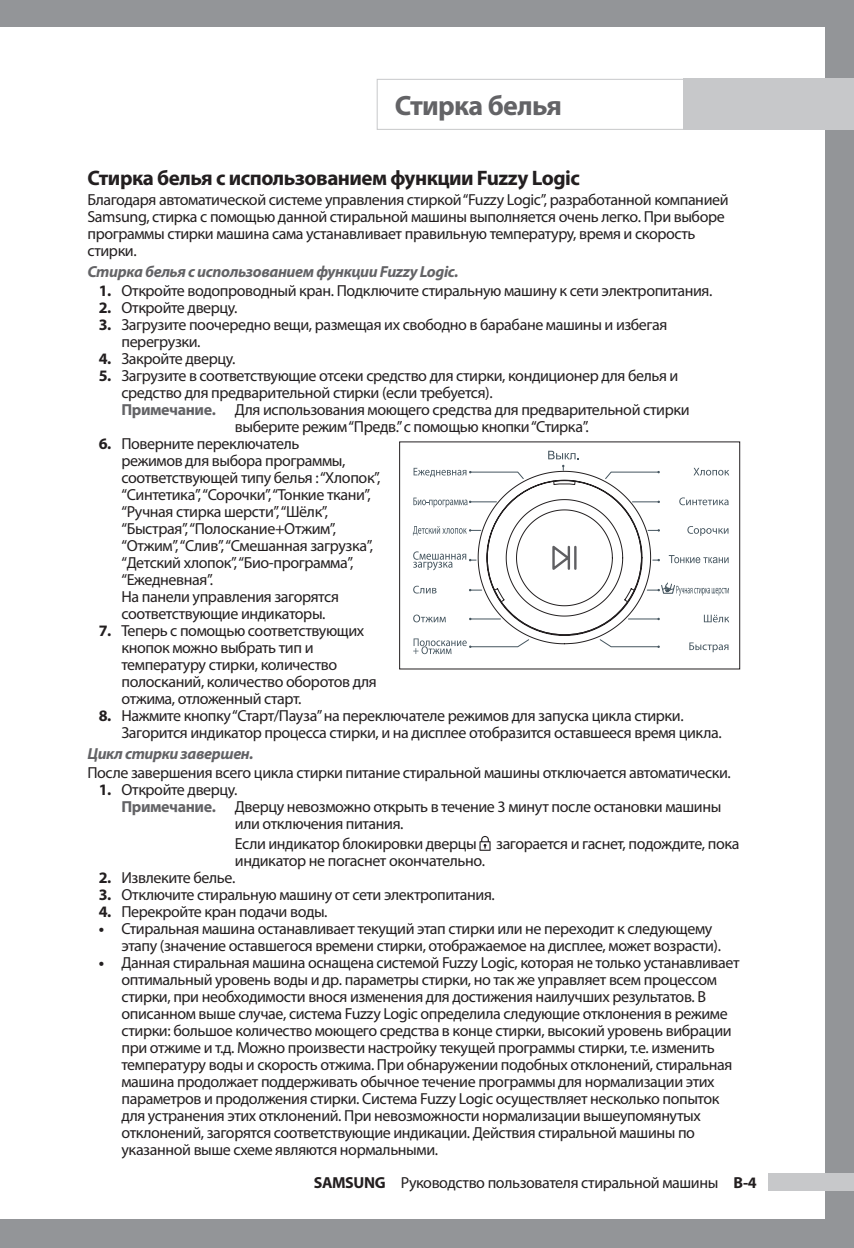
<style>
.page{position:relative;width:854px;height:1248px;background:#fff}
.page>*{position:absolute;margin:0;border:0;box-sizing:border-box;transform-origin:0 0}
.t1{font:700 28px "Myriad Pro";letter-spacing:-.025em;color:#636366}
.t2{font:700 21px "Myriad Pro";letter-spacing:-.025em;color:#231f20}
.t3{font:16px/17px "Myriad Pro";letter-spacing:-.025em;color:#231f20}
.t4{font:italic 700 16px "Myriad Pro";letter-spacing:-.025em;color:#636366}
.s1{font-weight:700}
.s2{font-weight:700;color:#636366}
</style>
<div class="page">
<hr style="left:0;top:0;width:2px;height:1247px;background:#939598">
<hr style="left:0;top:28px;width:2px;height:1190px;background:#fff">
<div style="left:2px;top:0;width:852px;height:1247px;background:#939598"></div>
<div style="left:2px;top:28px;width:822px;height:1190px;background:#fff"></div>
<div style="left:683px;top:79px;width:171px;height:51px;background:#c7c8ca"></div>
<div style="left:768px;top:1173px;width:86px;height:17px;background:#c7c8ca"></div>
<svg style="left:479px;top:836px;width:11px;height:14px"></svg>
<div style="left:376px;top:79px;width:312px;height:51px;border:1px solid #c7c8ca"></div>
<svg style="left:548px;top:451px;width:30px;height:8px"></svg>
<svg style="left:413px;top:465px;width:316px;height:189px"></svg>
<div style="left:399px;top:441px;width:341px;height:228px;border:1px solid #231f20"></div>
<h1 class="t1" style="left:394px;top:87px;width:169px">Стирка белья</h1>
<h2 class="t2" style="left:87px;top:164px;width:494px">Стирка белья с использованием функции Fuzzy Logic</h2>
<p class="t3" style="left:87px;top:191px;width:642px">Благодаря автоматической системе управления стиркой “Fuzzy Logic”, разработанной компанией Samsung, стирка с помощью данной стиральной машины выполняется очень легко. При выборе программы стирки машина сама устанавливает правильную температуру, время и скорость стирки.</p>
<p class="t4" style="left:87px;top:262px;width:372px">Стирка белья с использованием функции Fuzzy Logic.</p>
<p class="t3" style="left:99px;top:282px;width:615px"><span class="s1">1.</span> Откройте водопроводный кран. Подключите стиральную машину к сети электропитания.</p>
<p class="t3" style="left:99px;top:299px;width:140px"><span class="s1">2.</span> Откройте дверцу.</p>
<p class="t3" style="left:121px;top:316px;width:547px;text-indent:-23px"><span class="s1">3.</span> Загрузите поочередно вещи, размещая их свободно в барабане машины и избегая перегрузки.</p>
<p class="t3" style="left:99px;top:350px;width:138px"><span class="s1">4.</span> Закройте дверцу.</p>
<p class="t3" style="left:99px;top:367px;width:581px"><span class="s1">5.</span> Загрузите в соответствующие отсеки средство для стирки, кондиционер для белья и</p>
<p class="t3" style="left:121px;top:384px;width:373px">средство для предварительной стирки (если требуется).</p>
<p class="t3" style="left:121px;top:401px;width:569px"><span class="s2">Примечание.</span> Для использования моющего средства для предварительной стирки</p>
<p class="t3" style="left:235px;top:418px;width:355px">выберите режим “Предв.” с помощью кнопки “Стирка”.</p>
<p class="t3" style="left:121px;top:435px;width:260px;text-indent:-23px"><span class="s1">6.</span> Поверните переключатель<br>режимов для выбора программы, соответствующей типу белья : “Хлопок”, “Синтетика”, “Сорочки”, “Тонкие ткани”, “Ручная стирка шерсти”, “Шёлк”, “Быстрая”, “Полоскание+Отжим”, “Отжим”, “Слив”, “Смешанная загрузка”, “Детский хлопок”, “Био-программа”, “Ежедневная”.<br>На панели управления загорятся соответствующие индикаторы.</p>
<p class="t3" style="left:121px;top:622px;width:257px;text-indent:-23px"><span class="s1">7.</span> Теперь с помощью соответствующих кнопок можно выбрать тип и температуру стирки, количество полосканий, количество оборотов для отжима, отложенный старт.</p>
<p class="t3" style="left:121px;top:707px;width:601px;text-indent:-23px"><span class="s1">8.</span> Нажмите кнопку “Старт/Пауза” на переключателе режимов для запуска цикла стирки.<br>Загорится индикатор процесса стирки, и на дисплее отобразится оставшееся время цикла.</p>
<p class="t4" style="left:87px;top:743px;width:168px">Цикл стирки завершен.</p>
<p class="t3" style="left:87px;top:763px;width:645px">После завершения всего цикла стирки питание стиральной машины отключается автоматически.</p>
<p class="t3" style="left:99px;top:780px;width:140px"><span class="s1">1.</span> Откройте дверцу.</p>
<p class="t3" style="left:121px;top:797px;width:601px"><span class="s2">Примечание.</span> Дверцу невозможно открыть в течение 3 минут после остановки машины</p>
<p class="t3" style="left:235px;top:814px;width:170px">или отключения питания.</p>
<p class="t3" style="left:235px;top:834px;width:506px">Если индикатор блокировки дверцы загорается и гаснет, подождите, пока индикатор не погаснет окончательно.</p>
<p class="t3" style="left:99px;top:868px;width:138px"><span class="s1">2.</span> Извлеките белье.</p>
<p class="t3" style="left:99px;top:885px;width:397px"><span class="s1">3.</span> Отключите стиральную машину от сети электропитания.</p>
<p class="t3" style="left:99px;top:902px;width:230px"><span class="s1">4.</span> Перекройте кран подачи воды.</p>
<p class="t3" style="left:121px;top:919px;width:601px;text-indent:-23px"><span class="s1">•</span> Стиральная машина останавливает текущий этап стирки или не переходит к следующему этапу (значение оставшегося времени стирки, отображаемое на дисплее, может возрасти).</p>
<p class="t3" style="left:121px;top:953px;width:619px;text-indent:-23px"><span class="s1">•</span> Данная стиральная машина оснащена системой Fuzzy Logic, которая не только устанавливает оптимальный уровень воды и др. параметры стирки, но так же управляет всем процессом стирки, при необходимости внося изменения для достижения наилучших результатов. В описанном выше случае, система Fuzzy Logic определила следующие отклонения в режиме стирки: большое количество моющего средства в конце стирки, высокий уровень вибрации при отжиме и т.д. Можно произвести настройку текущей программы стирки, т.е. изменить температуру воды и скорость отжима. При обнаружении подобных отклонений, стиральная машина продолжает поддерживать обычное течение программы для нормализации этих параметров и продолжения стирки. Система Fuzzy Logic осуществляет несколько попыток для устранения этих отклонений. При невозможности нормализации вышеупомянутых отклонений, загорятся соответствующие индикации. Действия стиральной машины по указанной выше схеме являются нормальными.</p>
<p class="t3" style="left:314px;top:1173px;width:444px"><span class="s1">SAMSUNG</span> Руководство пользователя стиральной машины <span class="s1">B-4</span></p>
</div>
